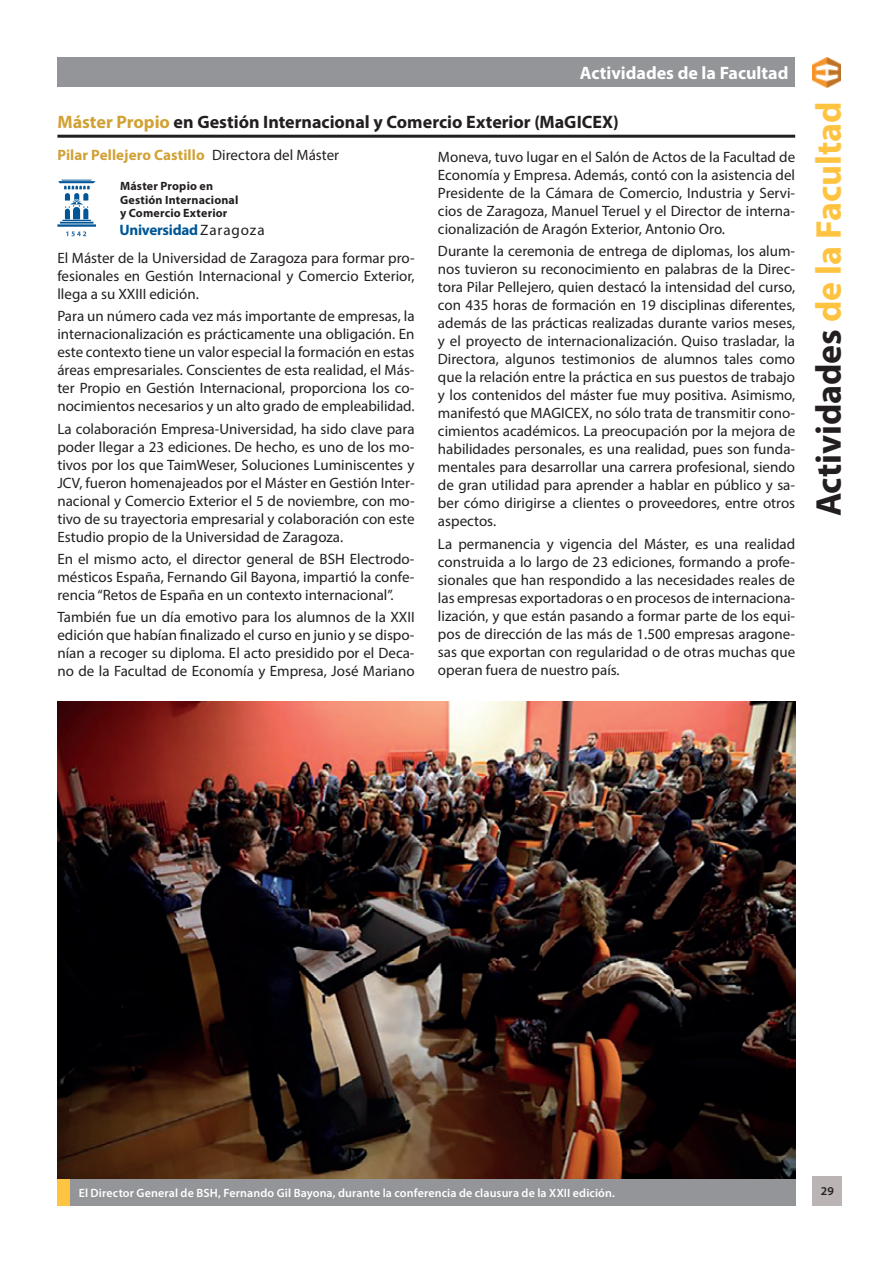
<style>
.page{position:relative;width:893px;height:1263px;background:#fff}
.page>*{position:absolute;margin:0;border:0;box-sizing:border-box;transform-origin:0 0}
.t1{font:700 36px "Myriad Pro";letter-spacing:-.005em;color:#fec340}
.t2{font:700 18px "Myriad Pro";color:#231f20}
.t3{font:700 18px "Myriad Pro";color:#fff}
.t4{font:700 15.15px "Myriad Pro";letter-spacing:-.02em;color:#015698}
.t5{font:15px/18px "Myriad Pro";color:#231f20;text-align:justify}
.t6{font:700 15px "Myriad Pro";letter-spacing:.005em;color:#d1a134}
.t7{font:600 12px "Myriad Pro";letter-spacing:.01em;color:#fff}
.t8{font:700 12px/13.5px "Myriad Pro";letter-spacing:.015em;color:#231f20}
.t9{font:600 12px "Myriad Pro";color:#231f20}
.s1{color:#d1a134}
.s2{font-weight:400;color:#231f20}
.s3{color:#231f20}
</style>
<div class="page">
<div style="left:57px;top:57px;width:738px;height:30px;background:#939598"></div>
<img style="left:812px;top:57px;width:29px;height:30px">
<div style="left:812px;top:1176px;width:30px;height:29px;background:#bab5b4"></div>
<svg style="left:57px;top:180px;width:39px;height:56px"></svg>
<hr style="left:57px;top:135px;width:738px;height:3px;background:#231f20">
<img style="left:57px;top:702px;width:738px;height:477px">
<div style="left:57px;top:1179px;width:13px;height:26px;background:#fec340"></div>
<div style="left:70px;top:1179px;width:725px;height:26px;background:#939598"></div>
<p class="t3" style="left:580px;top:61px;width:210px">Actividades de la Facultad</p>
<p class="t2" style="left:57px;top:111px;width:563px"><span class="s1">Máster Propio</span> en Gestión Internacional y Comercio Exterior (MaGICEX)</p>
<p class="t6" style="left:57px;top:145px;width:283px">Pilar Pellejero Castillo <span class="s2">Directora del Máster</span></p>
<p class="t8" style="left:120px;top:179px;width:120px">Máster Propio en<br>Gestión Internacional y Comercio Exterior</p>
<p class="t4" style="left:120px;top:220px;width:146px">Universidad<span class="s2">Zaragoza</span></p>
<p class="t5" style="left:57px;top:249px;width:359px">El Máster de la Universidad de Zaragoza para formar pro&shy;fesionales en Gestión Internacional y Comercio Exterior, llega a su XXIII edición.</p>
<p class="t5" style="left:57px;top:307px;width:359px">Para un número cada vez más importante de empresas, la internacionalización es prácticamente una obligación. En este contexto tiene un valor especial la formación en estas áreas empresariales. Conscientes de esta realidad, el Más&shy;ter Propio en Gestión Internacional, proporciona los co&shy;nocimientos necesarios y un alto grado de empleabilidad.</p>
<p class="t5" style="left:57px;top:419px;width:359px">La colaboración Empresa-Universidad, ha sido clave para poder llegar a 23 ediciones. De hecho, es uno de los mo&shy;tivos por los que TaimWeser, Soluciones Luminiscentes y JCV, fueron homenajeados por el Máster en Gestión Inter&shy;nacional y Comercio Exterior el 5 de noviembre, con mo&shy;tivo de su trayectoria empresarial y colaboración con este Estudio propio de la Universidad de Zaragoza.</p>
<p class="t5" style="left:57px;top:550px;width:359px">En el mismo acto, el director general de BSH Electrodo&shy;mésticos España, Fernando Gil Bayona, impartió la confe&shy;rencia “Retos de España en un contexto internacional”.</p>
<p class="t5" style="left:57px;top:608px;width:359px">También fue un día emotivo para los alumnos de la XXII edición que habían nalizado el curso en junio y se dispo&shy;nían a recoger su diploma. El acto presidido por el Deca&shy;no de la Facultad de Economía y Empresa, José Mariano</p>
<p class="t5" style="left:438px;top:148px;width:359px">Moneva, tuvo lugar en el Salón de Actos de la Facultad de Economía y Empresa. Además, contó con la asistencia del Presidente de la Cámara de Comercio, Industria y Servi&shy;cios de Zaragoza, Manuel Teruel y el Director de interna&shy;cionalización de Aragón Exterior, Antonio Oro.</p>
<p class="t5" style="left:438px;top:242px;width:359px">Durante la ceremonia de entrega de diplomas, los alum&shy;nos tuvieron su reconocimiento en palabras de la Direc&shy;tora Pilar Pellejero, quien destacó la intensidad del curso, con 435 horas de formación en 19 disciplinas diferentes, además de las prácticas realizadas durante varios meses, y el proyecto de internacionalización. Quiso trasladar, la Directora, algunos testimonios de alumnos tales como que la relación entre la práctica en sus puestos de trabajo y los contenidos del máster fue muy positiva. Asimismo, manifestó que MAGICEX, no sólo trata de transmitir cono&shy;cimientos académicos. La preocupación por la mejora de habilidades personales, es una realidad, pues son funda&shy;mentales para desarrollar una carrera profesional, siendo de gran utilidad para aprender a hablar en público y sa&shy;ber cómo dirigirse a clientes o proveedores, entre otros aspectos.</p>
<p class="t5" style="left:438px;top:534px;width:359px">La permanencia y vigencia del Máster, es una realidad construida a lo largo de 23 ediciones, formando a profe&shy;sionales que han respondido a las necesidades reales de las empresas exportadoras o en procesos de internaciona&shy;lización, y que están pasando a formar parte de los equi&shy;pos de dirección de las más de 1.500 empresas aragone&shy;sas que exportan con regularidad o de otras muchas que operan fuera de nuestro país.</p>
<h1 class="t1" style="left:805px;top:516px;width:416px;rotate:-90deg"><span class="s3">Actividades</span> de la Facultad</h1>
<p class="t7" style="left:79px;top:1185px;width:538px">El Director General de BSH, Fernando Gil Bayona, durante la conferencia de clausura de la XXII edición.</p>
<p class="t9" style="left:821px;top:1183px;width:14px">29</p>
</div>
